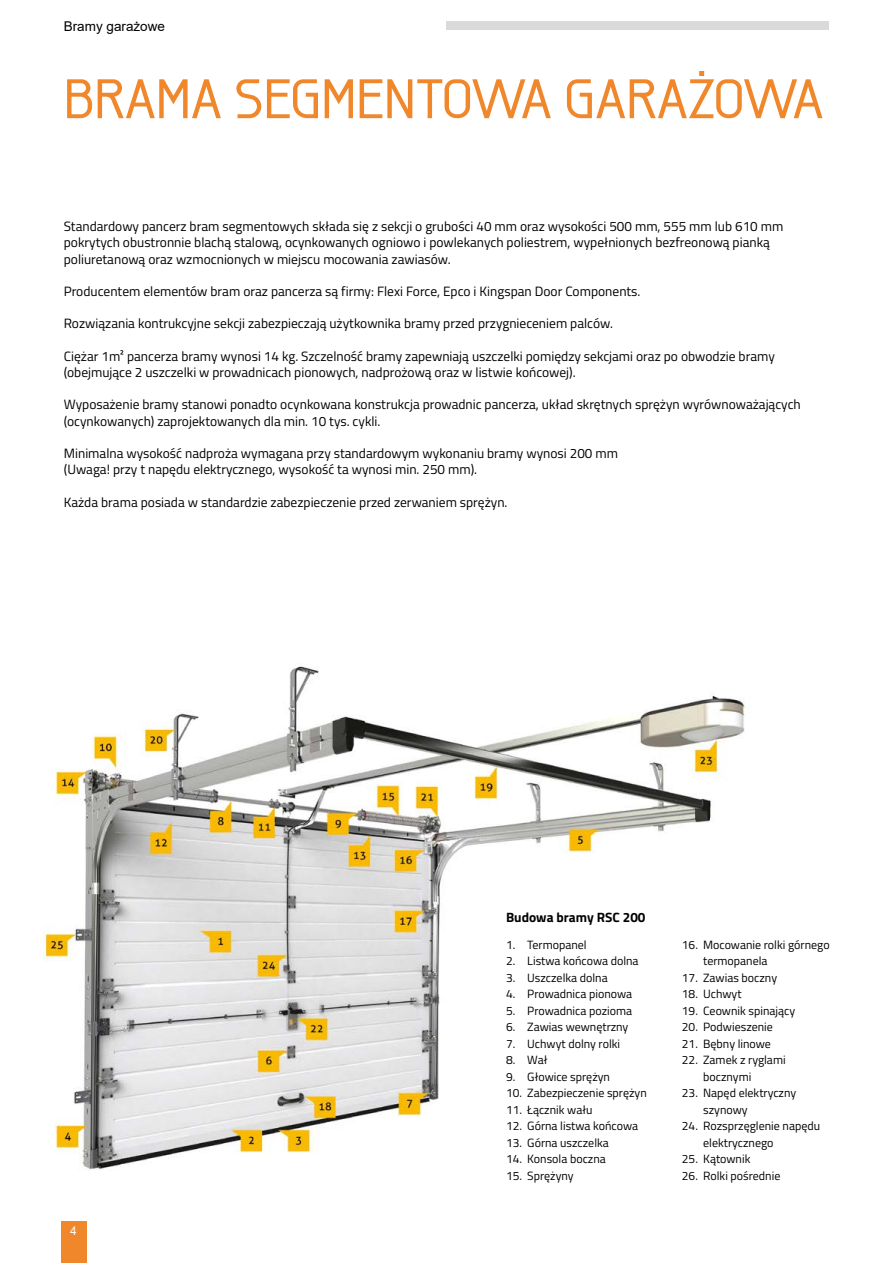
<style>
.page{position:relative;width:893px;height:1263px;background:#fff}
.page>*{position:absolute;margin:0;border:0;box-sizing:border-box;transform-origin:0 0}
.t1{font:500 55.5px "Galette";color:#f1872b}
.t2{font:13.5px/16.2px "Titillium";color:#000}
.t3{font:700 13.5px "Titillium";color:#000}
.t4{font:13.5px "Arial";color:#000}
.t5{font:12px/16.5px "Titillium";color:#000}
.t6{font:12px "Arial";color:#fff}
</style>
<div class="page">
<div style="left:61px;top:1222px;width:25px;height:41px;background:#f1872b"></div>
<div style="left:446px;top:21px;width:383px;height:9px;background:#dadada"></div>
<img style="left:44px;top:666px;width:701px;height:505px">
<p class="t4" style="left:64px;top:17px;width:103px">Bramy garażowe</p>
<h1 class="t1" style="left:64px;top:65px;width:761px">BRAMA SEGMENTOWA GARAŻOWA</h1>
<p class="t2" style="left:64px;top:218px;width:721px">Standardowy pancerz bram segmentowych składa się z sekcji o grubości 40 mm oraz wysokości 500 mm, 555 mm lub 610 mm pokrytych obustronnie blachą stalową, ocynkowanych ogniowo i powlekanych poliestrem, wypełnionych bezfreonową pianką poliuretanową oraz wzmocnionych w miejscu mocowania zawiasów.</p>
<p class="t2" style="left:64px;top:283px;width:578px">Producentem elementów bram oraz pancerza są firmy: Flexi Force, Epco i Kingspan Door Components.</p>
<p class="t2" style="left:64px;top:315px;width:551px">Rozwiązania kontrukcyjne sekcji zabezpieczają użytkownika bramy przed przygnieceniem palców.</p>
<p class="t2" style="left:64px;top:347px;width:713px">Ciężar 1m² pancerza bramy wynosi 14 kg. Szczelność bramy zapewniają uszczelki pomiędzy sekcjami oraz po obwodzie bramy (obejmujące 2 uszczelki w prowadnicach pionowych, nadprożową oraz w listwie końcowej).</p>
<p class="t2" style="left:64px;top:396px;width:738px">Wyposażenie bramy stanowi ponadto ocynkowana konstrukcja prowadnic pancerza, układ skrętnych sprężyn wyrównoważających (ocynkowanych) zaprojektowanych dla min. 10 tys. cykli.</p>
<p class="t2" style="left:64px;top:445px;width:556px">Minimalna wysokość nadproża wymagana przy standardowym wykonaniu bramy wynosi 200 mm (Uwaga! przy t napędu elektrycznego, wysokość ta wynosi min. 250 mm).</p>
<p class="t2" style="left:64px;top:493px;width:445px">Każda brama posiada w standardzie zabezpieczenie przed zerwaniem sprężyn.</p>
<p class="t6" style="left:70px;top:1223px;width:8px">4</p>
<p class="t3" style="left:506px;top:907px;width:141px">Budowa bramy RSC 200</p>
<p class="t5" style="left:506px;top:936px;width:82px">1. Termopanel</p>
<p class="t5" style="left:506px;top:952px;width:134px">2. Listwa końcowa dolna</p>
<p class="t5" style="left:506px;top:969px;width:103px">3. Uszczelka dolna</p>
<p class="t5" style="left:506px;top:985px;width:128px">4. Prowadnica pionowa</p>
<p class="t5" style="left:506px;top:1002px;width:128px">5. Prowadnica pozioma</p>
<p class="t5" style="left:506px;top:1018px;width:124px">6. Zawias wewnętrzny</p>
<p class="t5" style="left:506px;top:1035px;width:116px">7. Uchwyt dolny rolki</p>
<p class="t5" style="left:506px;top:1051px;width:43px">8. Wał</p>
<p class="t5" style="left:506px;top:1068px;width:105px">9. Głowice sprężyn</p>
<p class="t5" style="left:506px;top:1084px;width:142px">10. Zabezpieczenie sprężyn</p>
<p class="t5" style="left:506px;top:1101px;width:88px">11. Łącznik wału</p>
<p class="t5" style="left:506px;top:1117px;width:134px">12. Górna listwa końcowa</p>
<p class="t5" style="left:506px;top:1134px;width:104px">13. Górna uszczelka</p>
<p class="t5" style="left:506px;top:1150px;width:101px">14. Konsola boczna</p>
<p class="t5" style="left:506px;top:1167px;width:69px">15. Sprężyny</p>
<p class="t5" style="left:703px;top:936px;width:128px;text-indent:-21px">16. Mocowanie rolki górnego termopanela</p>
<p class="t5" style="left:682px;top:969px;width:97px">17. Zawias boczny</p>
<p class="t5" style="left:682px;top:985px;width:61px">18. Uchwyt</p>
<p class="t5" style="left:682px;top:1002px;width:115px">19. Ceownik spinający</p>
<p class="t5" style="left:682px;top:1018px;width:93px">20. Podwieszenie</p>
<p class="t5" style="left:682px;top:1035px;width:91px">21. Bębny linowe</p>
<p class="t5" style="left:703px;top:1051px;width:84px;text-indent:-21px">22. Zamek z ryglami bocznymi</p>
<p class="t5" style="left:703px;top:1084px;width:95px;text-indent:-21px">23. Napęd elektryczny szynowy</p>
<p class="t5" style="left:703px;top:1117px;width:118px;text-indent:-21px">24. Rozsprzęglenie napędu elektrycznego</p>
<p class="t5" style="left:682px;top:1150px;width:70px">25. Kątownik</p>
<p class="t5" style="left:682px;top:1167px;width:100px">26. Rolki pośrednie</p>
</div>
